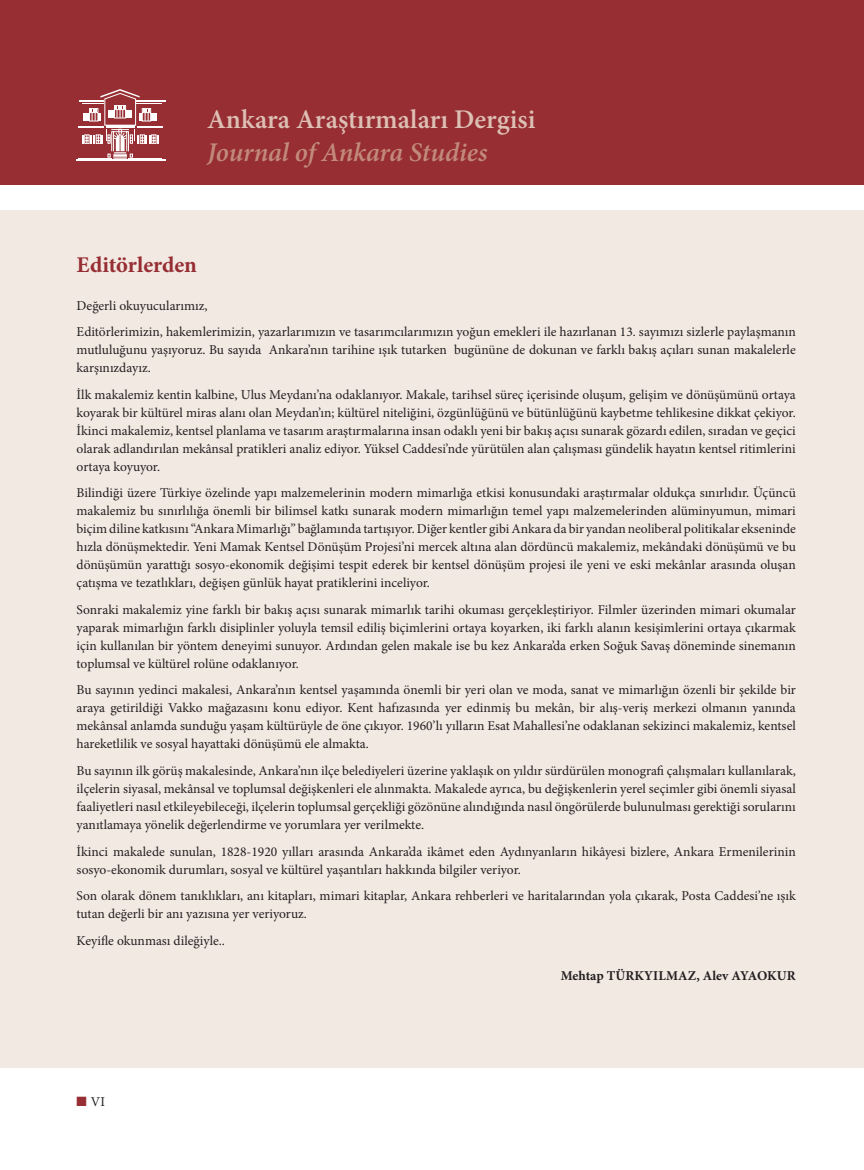
<style>
.page{position:relative;width:864px;height:1170px;background:#fff}
.page>*{position:absolute;margin:0;border:0;box-sizing:border-box;transform-origin:0 0}
.t1{font:600 27px "Minion Pro";color:#ddbfb4}
.t2{font:italic 600 27px "Minion Pro";letter-spacing:-.01em;color:#c28a7b}
.t3{font:700 22.5px "Minion Pro";letter-spacing:-.005em;color:#962e33}
.t4{font:13.5px/18px "Minion Pro";color:#231f20;text-align:justify}
.t5{font:700 13.5px "Minion Pro";letter-spacing:.01em;color:#231f20}
.s1{color:#962e33}
</style>
<div class="page">
<hr style="left:863px;top:0;width:1px;height:185px;background:#962e33">
<div style="left:0;top:0;width:863px;height:185px;background:#962e33"></div>
<div style="left:0;top:210px;width:863px;height:857px;background:#f3e9e3"></div>
<hr style="left:77px;top:160px;width:89px;height:1px;background:#fff">
<svg style="left:78px;top:89px;width:88px;height:70px"></svg>
<h1 class="t1" style="left:207px;top:101px;width:329px">Ankara Araştırmaları Dergisi</h1>
<h1 class="t2" style="left:207px;top:133px;width:282px">Journal of Ankara Studies</h1>
<h2 class="t3" style="left:77px;top:248px;width:122px">Editörlerden</h2>
<p class="t4" style="left:77px;top:292px;width:720px;line-height:26.5px">Değerli okuyucularımız,<br>Editörlerimizin, hakemlerimizin, yazarlarımızın ve tasarımcılarımızın yoğun emekleri ile hazırlanan 13. sayımızı sizlerle paylaşmanın</p>
<p class="t4" style="left:77px;top:341px;width:720px">mutluluğunu yaşıyoruz. Bu sayıda Ankara’nın tarihine ışık tutarken bugününe de dokunan ve farklı bakış açıları sunan makalelerle karşınızdayız.</p>
<p class="t4" style="left:77px;top:385px;width:720px">İlk makalemiz kentin kalbine, Ulus Meydanı’na odaklanıyor. Makale, tarihsel süreç içerisinde oluşum, gelişim ve dönüşümünü ortaya koyarak bir kültürel miras alanı olan Meydan’ın; kültürel niteliğini, özgünlüğünü ve bütünlüğünü kaybetme tehlikesine dikkat çekiyor.<br>İkinci makalemiz, kentsel planlama ve tasarım araştırmalarına insan odaklı yeni bir bakış açısı sunarak gözardı edilen, sıradan ve geçici olarak adlandırılan mekânsal pratikleri analiz ediyor. Yüksel Caddesi’nde yürütülen alan çalışması gündelik hayatın kentsel ritimlerini ortaya koyuyor.</p>
<p class="t4" style="left:77px;top:484px;width:720px">Bilindiği üzere Türkiye özelinde yapı malzemelerinin modern mimarlığa etkisi konusundaki araştırmalar oldukça sınırlıdır. Üçüncü makalemiz bu sınırlılığa önemli bir bilimsel katkı sunarak modern mimarlığın temel yapı malzemelerinden alüminyumun, mimari biçim diline katkısını “Ankara Mimarlığı” bağlamında tartışıyor. Diğer kentler gibi Ankara da bir yandan neoliberal politikalar ekseninde hızla dönüşmektedir. Yeni Mamak Kentsel Dönüşüm Projesi’ni mercek altına alan dördüncü makalemiz, mekândaki dönüşümü ve bu dönüşümün yarattığı sosyo-ekonomik değişimi tespit ederek bir kentsel dönüşüm projesi ile yeni ve eski mekânlar arasında oluşan çatışma ve tezatlıkları, değişen günlük hayat pratiklerini inceliyor.</p>
<p class="t4" style="left:77px;top:600px;width:720px">Sonraki makalemiz yine farklı bir bakış açısı sunarak mimarlık tarihi okuması gerçekleştiriyor. Filmler üzerinden mimari okumalar yaparak mimarlığın farklı disiplinler yoluyla temsil ediliş biçimlerini ortaya koyarken, iki farklı alanın kesişimlerini ortaya çıkarmak için kullanılan bir yöntem deneyimi sunuyor. Ardından gelen makale ise bu kez Ankara’da erken Soğuk Savaş döneminde sinemanın toplumsal ve kültürel rolüne odaklanıyor.</p>
<p class="t4" style="left:77px;top:681px;width:720px">Bu sayının yedinci makalesi, Ankara’nın kentsel yaşamında önemli bir yeri olan ve moda, sanat ve mimarlığın özenli bir şekilde bir araya getirildiği Vakko mağazasını konu ediyor. Kent hafızasında yer edinmiş bu mekân, bir alış-veriş merkezi olmanın yanında mekânsal anlamda sunduğu yaşam kültürüyle de öne çıkıyor. 1960’lı yılların Esat Mahallesi’ne odaklanan sekizinci makalemiz, kentsel hareketlilik ve sosyal hayattaki dönüşümü ele almakta.</p>
<p class="t4" style="left:77px;top:761px;width:720px">Bu sayının ilk görüş makalesinde, Ankara’nın ilçe belediyeleri üzerine yaklaşık on yıldır sürdürülen monografi çalışmaları kullanılarak, ilçelerin siyasal, mekânsal ve toplumsal değişkenleri ele alınmakta. Makalede ayrıca, bu değişkenlerin yerel seçimler gibi önemli siyasal faaliyetleri nasıl etkileyebileceği, ilçelerin toplumsal gerçekliği gözönüne alındığında nasıl öngörülerde bulunulması gerektiği sorularını yanıtlamaya yönelik değerlendirme ve yorumlara yer verilmekte.</p>
<p class="t4" style="left:77px;top:842px;width:720px">İkinci makalede sunulan, 1828-1920 yılları arasında Ankara’da ikâmet eden Aydınyanların hikâyesi bizlere, Ankara Ermenilerinin sosyo-ekonomik durumları, sosyal ve kültürel yaşantıları hakkında bilgiler veriyor.</p>
<p class="t4" style="left:77px;top:886px;width:720px">Son olarak dönem tanıklıkları, anı kitapları, mimari kitaplar, Ankara rehberleri ve haritalarından yola çıkarak, Posta Caddesi’ne ışık tutan değerli bir anı yazısına yer veriyoruz.</p>
<p class="t4" style="left:77px;top:931px;width:150px">Keyifle okunması dileğiyle..</p>
<p class="t4" style="left:77px;top:1092px;width:30px"><span class="s1">■</span> VI</p>
<p class="t5" style="left:560px;top:966px;width:236px">Mehtap TÜRKYILMAZ, Alev AYAOKUR</p>
</div>
